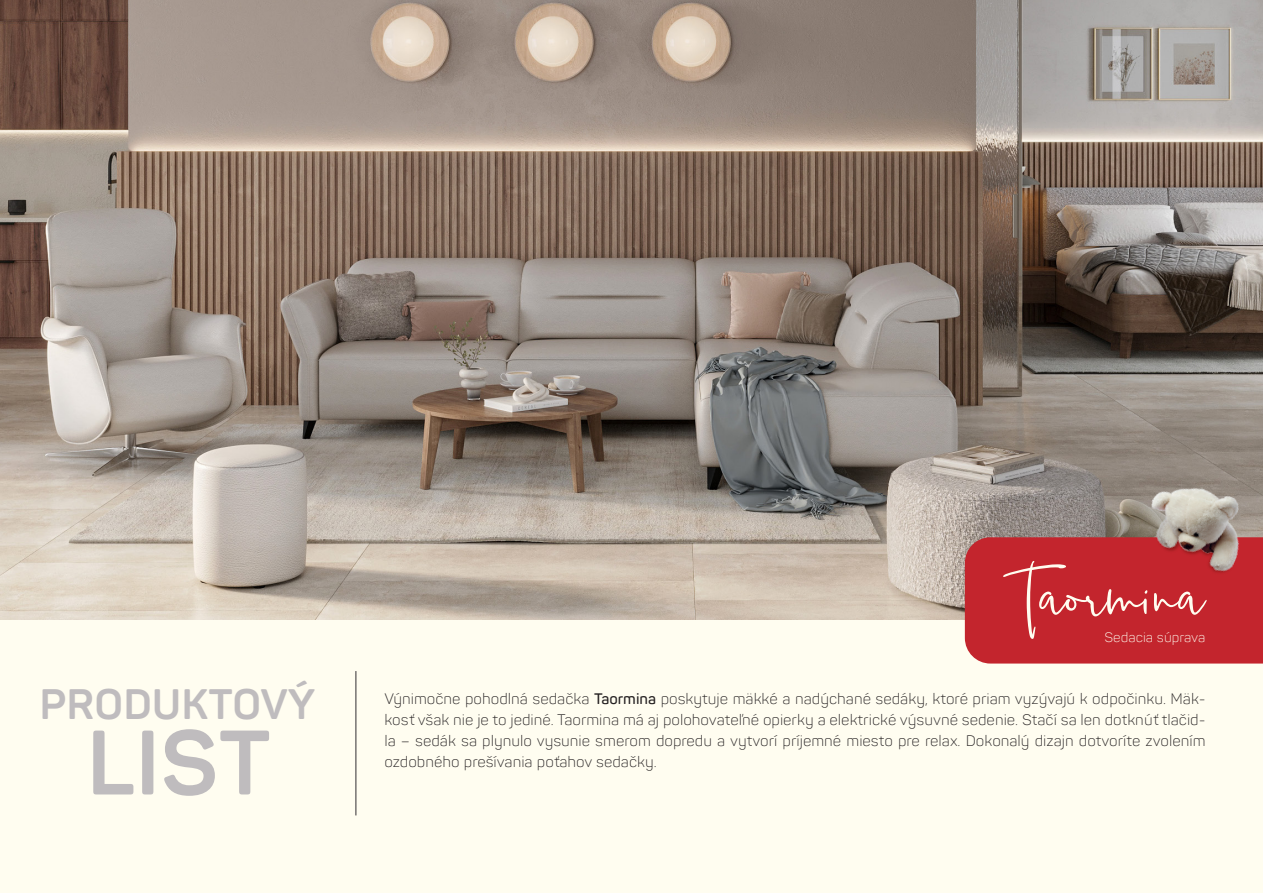
<style>
.page{position:relative;width:1263px;height:893px;background:#fffdf0}
.page>*{position:absolute;margin:0;border:0;box-sizing:border-box;transform-origin:0 0}
.t1{font:108px "Musette Script";color:#fffdf0}
.t2{font:700 90px "Panton";color:#bfbcbe}
.t3{font:700 42px "Panton";color:#bfbcbe}
.t4{font:300 15px/21px "Panton";color:#231f20;text-align:justify}
.t5{font:300 13.5px "Panton";color:#fffdf0}
.s1{font-weight:600}
</style>
<div class="page">
<img style="left:0;top:0;width:1263px;height:619px">
<div style="left:965px;top:537px;width:298px;height:126px;background:#c3252d"></div>
<hr style="left:356px;top:671px;width:1px;height:144px;background:#322d32">
<img style="left:1126px;top:468px;width:135px;height:126px">
<p class="t3" style="left:39px;top:678px;width:278px">PRODUKTOVÝ</p>
<p class="t2" style="left:86px;top:706px;width:186px">LIST</p>
<p class="t1" style="left:1003px;top:511px;width:204px">Taormina</p>
<p class="t5" style="left:1104px;top:629px;width:103px">Sedacia súprava</p>
<p class="t4" style="left:384px;top:688px;width:823px">Výnimočne pohodlná sedačka <span class="s1">Taormina</span> poskytuje mäkké a nadýchané sedáky, ktoré priam vyzývajú k odpočinku. Mäk&shy;kosť však nie je to jediné. Taormina má aj polohovateľné opierky a elektrické výsuvné sedenie. Stačí sa len dotknúť tlačid&shy;la – sedák sa plynulo vysunie smerom dopredu a vytvorí príjemné miesto pre relax. Dokonalý dizajn dotvoríte zvolením ozdobného prešívania poťahov sedačky.</p>
</div>
